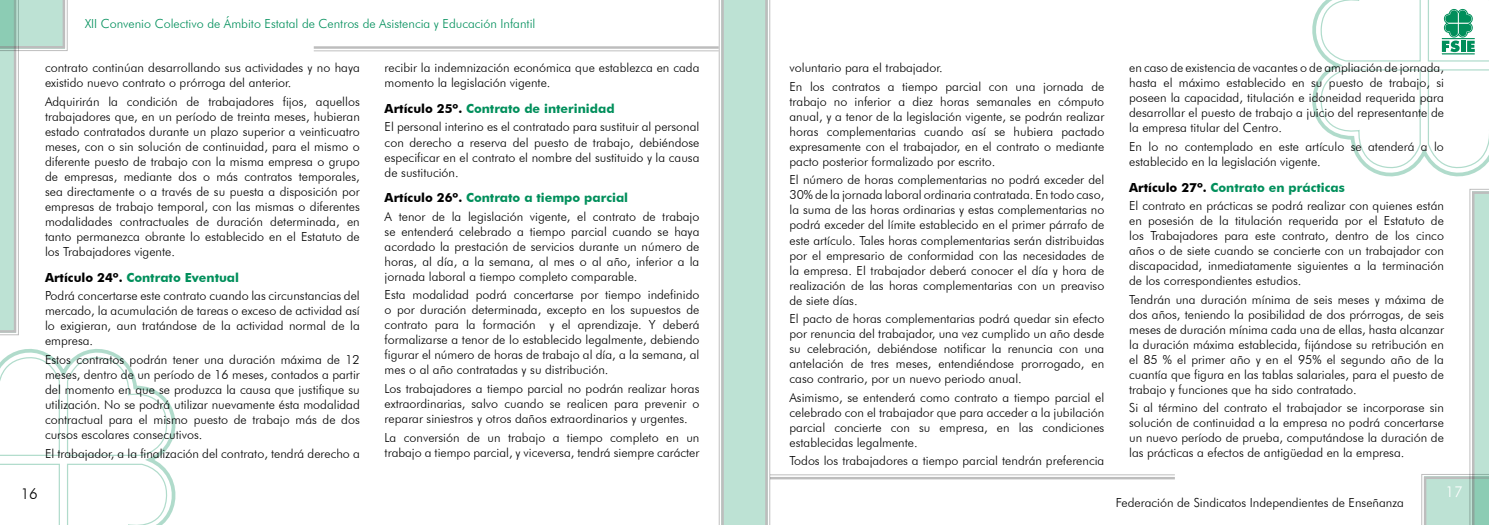
<style>
.page{position:relative;width:1489px;height:525px;background:#fff}
.page>*{position:absolute;margin:0;border:0;box-sizing:border-box;transform-origin:0 0}
.t1{font:300 15px "Futura BT";color:#000}
.t2{font:300 15px "Futura BT";color:#fff}
.t3{font:300 12.5px/15px "Futura BT";color:#000;text-align:justify}
.t4{font:300 12.5px "Futura BT";color:#008f5b}
.s1{font-weight:700}
.s2{font-weight:700;color:#008f5b}
</style>
<div class="page">
<svg style="left:0;top:0;width:68px;height:335px"></svg>
<svg style="left:718px;top:0;width:52px;height:524px;background:#c3e1d6"></svg>
<svg style="left:1421px;top:188px;width:67px;height:336px"></svg>
<hr style="left:314px;top:50px;width:404px;height:1px;background:#000">
<hr style="left:314px;top:46px;width:404px;height:3px;background:#000">
<hr style="left:770px;top:474px;width:404px;height:1px;background:#000">
<hr style="left:770px;top:476px;width:404px;height:3px;background:#000">
<svg style="left:0;top:349px;width:176px;height:175px"></svg>
<svg style="left:1312px;top:9px;width:162px;height:168px"></svg>
<svg style="left:1318px;top:0;width:170px;height:173px"></svg>
<p class="t4" style="left:85px;top:16px;width:452px">XII Convenio Colectivo de Ámbito Estatal de Centros de Asistencia y Educación Infantil</p>
<p class="t3" style="left:45px;top:60px;width:316px">contrato continúan desarrollando sus actividades y no haya existido nuevo contrato o prórroga del anterior.</p>
<p class="t3" style="left:45px;top:94px;width:316px">Adquirirán la condición de trabajadores fijos, aquellos trabajadores que, en un período de treinta meses, hubieran estado contratados durante un plazo superior a veinticuatro meses, con o sin solución de continuidad, para el mismo o diferente puesto de trabajo con la misma empresa o grupo de empresas, mediante dos o más contratos temporales, sea directamente o a través de su puesta a disposición por empresas de trabajo temporal, con las mismas o diferentes modalidades contractuales de duración determinada, en tanto permanezca obrante lo establecido en el Estatuto de los Trabajadores vigente.</p>
<p class="t3" style="left:45px;top:268px;width:316px;line-height:18.5px"><span class="s1">Artículo 24º.</span> <span class="s2">Contrato Eventual<br></span>Podrá concertarse este contrato cuando las circunstancias del</p>
<p class="t3" style="left:45px;top:303px;width:316px">mercado, la acumulación de tareas o exceso de actividad así lo exigieran, aun tratándose de la actividad normal de la empresa.</p>
<p class="t3" style="left:45px;top:351px;width:316px">Estos contratos podrán tener una duración máxima de 12 meses, dentro de un período de 16 meses, contados a partir del momento en que se produzca la causa que justifique su utilización. No se podrá utilizar nuevamente ésta modalidad contractual para el mismo puesto de trabajo más de dos cursos escolares consecutivos.</p>
<p class="t3" style="left:45px;top:445px;width:316px">El trabajador, a la finalización del contrato, tendrá derecho a</p>
<p class="t3" style="left:384px;top:60px;width:316px">recibir la indemnización económica que establezca en cada momento la legislación vigente.</p>
<p class="t3" style="left:384px;top:99px;width:316px;line-height:18.5px"><span class="s1">Artículo 25º.</span> <span class="s2">Contrato de interinidad<br></span>El personal interino es el contratado para sustituir al personal</p>
<p class="t3" style="left:384px;top:134px;width:316px">con derecho a reserva del puesto de trabajo, debiéndose especificar en el contrato el nombre del sustituido y la causa de sustitución.</p>
<p class="t3" style="left:384px;top:188px;width:316px;line-height:18.5px"><span class="s1">Artículo 26º.</span> <span class="s2">Contrato a tiempo parcial<br></span>A tenor de la legislación vigente, el contrato de trabajo</p>
<p class="t3" style="left:384px;top:223px;width:316px">se entenderá celebrado a tiempo parcial cuando se haya acordado la prestación de servicios durante un número de horas, al día, a la semana, al mes o al año, inferior a la jornada laboral a tiempo completo comparable.</p>
<p class="t3" style="left:384px;top:287px;width:316px">Esta modalidad podrá concertarse por tiempo indefinido o por duración determinada, excepto en los supuestos de contrato para la formación y el aprendizaje. Y deberá formalizarse a tenor de lo establecido legalmente, debiendo figurar el número de horas de trabajo al día, a la semana, al mes o al año contratadas y su distribución.</p>
<p class="t3" style="left:384px;top:381px;width:316px">Los trabajadores a tiempo parcial no podrán realizar horas extraordinarias, salvo cuando se realicen para prevenir o reparar siniestros y otros daños extraordinarios y urgentes.</p>
<p class="t3" style="left:384px;top:429px;width:316px">La conversión de un trabajo a tiempo completo en un trabajo a tiempo parcial, y viceversa, tendrá siempre carácter</p>
<p class="t3" style="left:789px;top:58px;width:316px;line-height:18.5px">voluntario para el trabajador.<br>En los contratos a tiempo parcial con una jornada de</p>
<p class="t3" style="left:789px;top:94px;width:316px">trabajo no inferior a diez horas semanales en cómputo anual, y a tenor de la legislación vigente, se podrán realizar horas complementarias cuando así se hubiera pactado expresamente con el trabajador, en el contrato o mediante pacto posterior formalizado por escrito.</p>
<p class="t3" style="left:789px;top:172px;width:316px">El número de horas complementarias no podrá exceder del 30% de la jornada laboral ordinaria contratada. En todo caso, la suma de las horas ordinarias y estas complementarias no podrá exceder del límite establecido en el primer párrafo de este artículo. Tales horas complementarias serán distribuidas por el empresario de conformidad con las necesidades de la empresa. El trabajador deberá conocer el día y hora de realización de las horas complementarias con un preaviso de siete días.</p>
<p class="t3" style="left:789px;top:311px;width:316px">El pacto de horas complementarias podrá quedar sin efecto por renuncia del trabajador, una vez cumplido un año desde su celebración, debiéndose notificar la renuncia con una antelación de tres meses, entendiéndose prorrogado, en caso contrario, por un nuevo periodo anual.</p>
<p class="t3" style="left:789px;top:389px;width:316px">Asimismo, se entenderá como contrato a tiempo parcial el celebrado con el trabajador que para acceder a la jubilación parcial concierte con su empresa, en las condiciones establecidas legalmente.</p>
<p class="t3" style="left:789px;top:453px;width:316px">Todos los trabajadores a tiempo parcial tendrán preferencia</p>
<p class="t3" style="left:1129px;top:60px;width:316px">en caso de existencia de vacantes o de ampliación de jornada, hasta el máximo establecido en su puesto de trabajo, si poseen la capacidad, titulación e idoneidad requerida para desarrollar el puesto de trabajo a juicio del representante de la empresa titular del Centro.</p>
<p class="t3" style="left:1129px;top:139px;width:316px">En lo no contemplado en este artículo se atenderá a lo establecido en la legislación vigente.</p>
<p class="t3" style="left:1129px;top:177px;width:316px;line-height:18.5px"><span class="s1">Artículo 27º.</span> <span class="s2">Contrato en prácticas<br></span>El contrato en prácticas se podrá realizar con quienes están</p>
<p class="t3" style="left:1129px;top:213px;width:316px">en posesión de la titulación requerida por el Estatuto de los Trabajadores para este contrato, dentro de los cinco años o de siete cuando se concierte con un trabajador con discapacidad, inmediatamente siguientes a la terminación de los correspondientes estudios.</p>
<p class="t3" style="left:1129px;top:291px;width:316px">Tendrán una duración mínima de seis meses y máxima de dos años, teniendo la posibilidad de dos prórrogas, de seis meses de duración mínima cada una de ellas, hasta alcanzar la duración máxima establecida, fijándose su retribución en el 85 % el primer año y en el 95% el segundo año de la cuantía que figura en las tablas salariales, para el puesto de trabajo y funciones que ha sido contratado.</p>
<p class="t3" style="left:1129px;top:400px;width:316px">Si al término del contrato el trabajador se incorporase sin solución de continuidad a la empresa no podrá concertarse un nuevo período de prueba, computándose la duración de las prácticas a efectos de antigüedad en la empresa.</p>
<p class="t1" style="left:21px;top:484px;width:19px">16</p>
<p class="t2" style="left:1445px;top:482px;width:19px">17</p>
<p class="t3" style="left:1115px;top:495px;width:289px">Federación de Sindicatos Independientes de Enseñanza</p>
</div>
